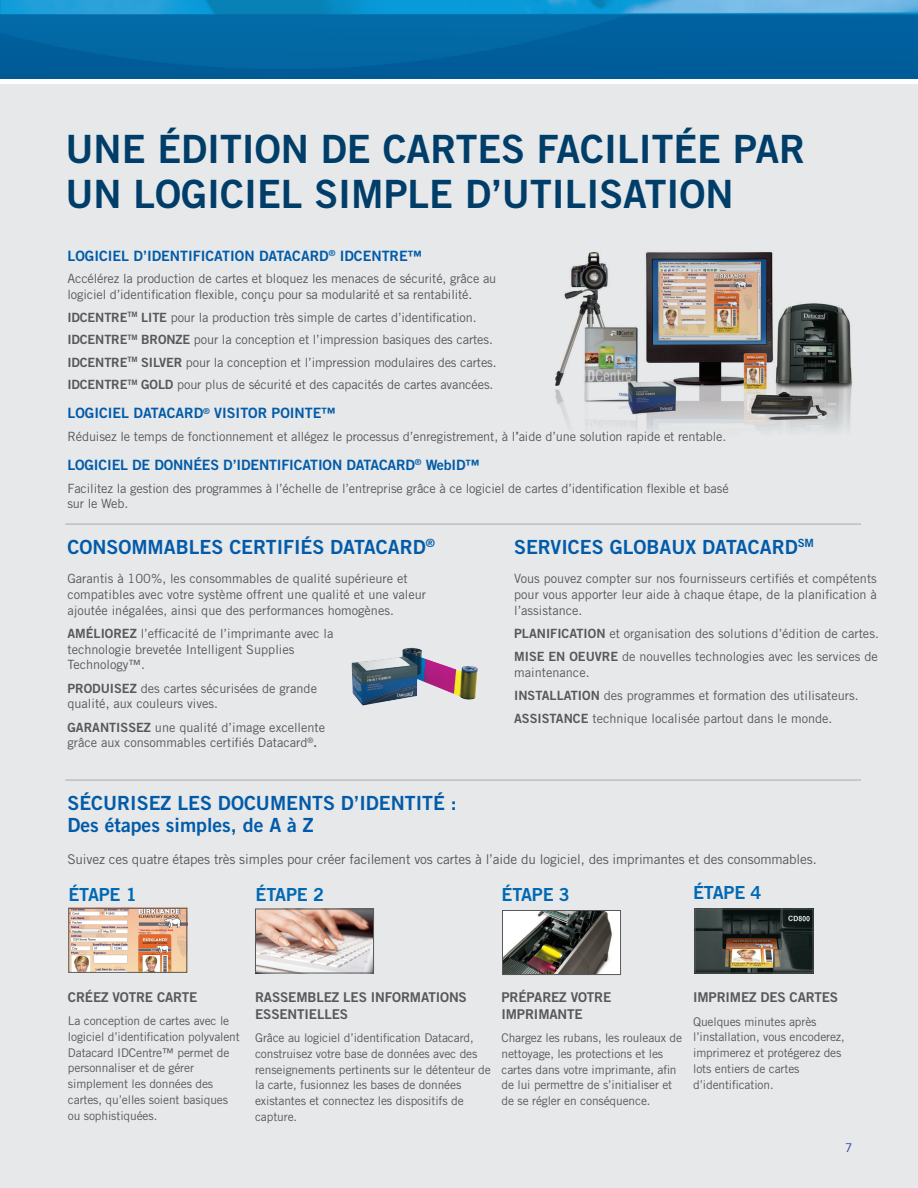
<style>
.page{position:relative;width:918px;height:1188px;background:#fff}
.page>*{position:absolute;margin:0;border:0;box-sizing:border-box;transform-origin:0 0}
.t1{font:39px/45px "Trade Gothic LT Std Bd 2";color:#003e69}
.t2{font:19.5px/22.5px "Trade Gothic LT Std Bd 2";color:#015ba9}
.t3{font:18px "Trade Gothic LT Std Bd 2";letter-spacing:-.04em;color:#0168b3}
.t4{font:14.25px "Trade Gothic LT Std Bd 2";color:#015ba9}
.t5{font:13.5px "Trade Gothic LT Std";letter-spacing:-.01em;color:#57585a}
.t6{font:13.5px/16.5px "Trade Gothic LT Std Bd 2";letter-spacing:-.01em;color:#57585a}
.t7{font:12.75px/15.8px "Trade Gothic LT Std";color:#57585a}
.t8{font:12.75px "Trade Gothic LT Std Bd 2";letter-spacing:-.01em;color:#57585a}
.t9{font:12px/15.8px "Trade Gothic LT Std";letter-spacing:-.01em;color:#57585a}
.t10{font:12px "Trade Gothic LT Std";color:#253f8e}
.t11{font:11.4px "Trade Gothic LT Std Bd 2";color:#015ba9}
.s1{font-family:"Trade Gothic LT Std Bd 2"}
.s2{font-family:"Trade Gothic LT Std Bd 2";font-size:12px}
</style>
<div class="page">
<div style="left:1px;top:84px;width:917px;height:1104px;background:#e6e8ea"></div>
<img style="left:70px;top:910px;width:115px;height:61px">
<div style="left:68px;top:908px;width:119px;height:65px;border:1px solid #57585a"></div>
<img style="left:257px;top:911px;width:115px;height:60px">
<div style="left:255px;top:909px;width:119px;height:64px;border:1px solid #57585a"></div>
<img style="left:504px;top:912px;width:115px;height:61px">
<div style="left:502px;top:910px;width:119px;height:65px;border:1px solid #57585a"></div>
<img style="left:697px;top:911px;width:114px;height:60px">
<div style="left:695px;top:909px;width:118px;height:64px;border:1px solid #57585a"></div>
<img style="left:555px;top:252px;width:297px;height:179px">
<hr style="left:65px;top:524px;width:796px;height:1px;background:#a8a9ad">
<hr style="left:65px;top:780px;width:796px;height:1px;background:#a8a9ad">
<img style="left:0;top:0;width:918px;height:79px">
<img style="left:351px;top:647px;width:127px;height:59px">
<h1 class="t1" style="left:65px;top:126px;width:27px">UNE</h1>
<h1 class="t1" style="left:157px;top:126px;width:322px">ÉDITION DE CARTES</h1>
<h1 class="t1" style="left:65px;top:126px;width:741px;text-indent:472px">FACI LITÉE PAR<br>UN LOGICIEL SI MPLE D’UTI LISATION</h1>
<p class="t4" style="left:67px;top:247px;width:227px">LOGICIEL D’IDENTIFICATION DATACARD</p>
<p class="t4" style="left:329px;top:247px;width:95px"><sup>®</sup> IDCENTRE™</p>
<p class="t7" style="left:67px;top:271px;width:430px">Accélérez la production de cartes et bloquez les menaces de sécurité, grâce au logiciel d’identification flexible, conçu pour sa modularité et sa rentabilité.</p>
<p class="t8" style="left:67px;top:309px;width:13px">IDCENT</p>
<p class="t8" style="left:111px;top:309px;width:38px">RE<sup>TM</sup> LITE</p>
<p class="t7" style="left:171px;top:309px;width:307px">pour la production très simple de cartes d’identification.</p>
<p class="t8" style="left:67px;top:332px;width:13px">IDCENT</p>
<p class="t7" style="left:111px;top:332px;width:383px"><span class="s1">RE</span><sup>TM</sup> <span class="s1">BRONZE</span> pour la conception et l’impression basiques des cartes.</p>
<p class="t8" style="left:67px;top:354px;width:13px">IDCENT</p>
<p class="t7" style="left:111px;top:354px;width:387px"><span class="s1">RE</span><sup>TM</sup> <span class="s1">SI LVER</span> pour la conception et l’impression modulaires des cartes.</p>
<p class="t8" style="left:67px;top:377px;width:13px">IDCENT</p>
<p class="t7" style="left:111px;top:377px;width:384px"><span class="s1">RE</span><sup>TM</sup> <span class="s1">GOLD</span> pour plus de sécurité et des capacités de cartes avancées.</p>
<p class="t4" style="left:67px;top:404px;width:101px">LOGICIEL DATACARD</p>
<p class="t4" style="left:203px;top:404px;width:134px"><sup>®</sup> VISITOR POINTE™</p>
<p class="t7" style="left:67px;top:428px;width:660px">Réduisez le temps de fonctionnement et allégez le processus d’enregistrement, à l’aide d’une solution rapide et rentable.</p>
<p class="t4" style="left:67px;top:456px;width:313px">LOGICIEL DE DONNÉES D’IDENTIFICATION DATACARD</p>
<p class="t4" style="left:415px;top:456px;width:66px"><sup>®</sup> WEBID™</p>
<p class="t7" style="left:67px;top:480px;width:663px">Facilitez la gestion des programmes à l’échelle de l’entreprise grâce à ce logiciel de cartes d’identification flexible et basé sur le Web.</p>
<h2 class="t2" style="left:67px;top:535px;width:67px">CONSOMMA</h2>
<h2 class="t2" style="left:176px;top:535px;width:202px">BLES CERTIFIÉS DATACARD</h2>
<p class="t11" style="left:426px;top:536px;width:11px">®</p>
<p class="t7" style="left:67px;top:571px;width:360px">Garantis à 100%, les consommables de qualité supérieure et compatibles avec votre système offrent une qualité et une valeur ajoutée inégalées, ainsi que des performances homogènes.</p>
<p class="t8" style="left:67px;top:625px;width:10px">AMÉL</p>
<p class="t7" style="left:67px;top:625px;width:267px;text-indent:33px"><span class="s1">IOREZ</span> l’efficacité de l’imprimante avec la technologie brevetée I ntelligent Supplies<br>Technology™.</p>
<p class="t8" style="left:67px;top:680px;width:17px">PRODU</p>
<p class="t7" style="left:67px;top:680px;width:251px;text-indent:43px"><span class="s1">ISEZ</span> des cartes sécurisées de grande qualité, aux couleurs vives.</p>
<p class="t8" style="left:67px;top:719px;width:18px">GARA</p>
<p class="t7" style="left:67px;top:719px;width:259px;text-indent:33px"><span class="s1">NTISSEZ</span> une qualité d’image excellente grâce aux consommables certifiés Datacard<sup>®</sup><span class="s2">.</span></p>
<h2 class="t2" style="left:514px;top:535px;width:235px">SERVICES GLOBAUX DATACARD</h2>
<p class="t11" style="left:798px;top:536px;width:16px">SM</p>
<p class="t7" style="left:514px;top:571px;width:364px;text-align:justify">Vous pouvez compter sur nos fournisseurs certifiés et compétents pour vous apporter leur aide à chaque étape, de la planification à l’assistance.</p>
<p class="t7" style="left:514px;top:622px;width:366px;line-height:23.2px"><span class="s1">PLANIFICATION</span> et organisation des solutions d’édition de cartes.<br><span class="s1">M ISE EN OEUVRE</span> de nouvelles technologies avec les services de</p>
<p class="t7" style="left:514px;top:664px;width:77px">maintenance.</p>
<p class="t8" style="left:514px;top:688px;width:36px">INSTALLA</p>
<p class="t7" style="left:514px;top:684px;width:346px;line-height:23.2px;text-indent:57px"><span class="s1">TION</span> des programmes et formation des utilisateurs.<br><span class="s1">ASSISTANCE</span> technique localisée partout dans le monde.</p>
<h2 class="t2" style="left:67px;top:791px;width:391px;text-indent:219px">ENTS D’IDENTITÉ :<br>DES ÉTAPES SIMPLES, DE A À Z</h2>
<p class="t5" style="left:67px;top:851px;width:751px">Suivez ces quatre étapes très simples pour créer facilement vos cartes à l’aide du logiciel, des imprimantes et des consommables.</p>
<h2 class="t2" style="left:67px;top:791px;width:26px">SÉCUR</h2>
<h2 class="t2" style="left:130px;top:791px;width:102px">ISEZ LES DOCUM</h2>
<h3 class="t3" style="left:68px;top:883px;width:70px">ÉTAPE 1</h3>
<h3 class="t3" style="left:256px;top:884px;width:70px">ÉTAPE 2</h3>
<h3 class="t3" style="left:502px;top:883px;width:70px">ÉTAPE 3</h3>
<h3 class="t3" style="left:693px;top:882px;width:70px">ÉTAPE 4</h3>
<p class="t6" style="left:68px;top:989px;width:10px">CRÉ</p>
<p class="t6" style="left:93px;top:989px;width:106px">EZ VOTRE CARTE</p>
<p class="t9" style="left:68px;top:1013px;width:173px">La conception de cartes avec le logiciel d’identification polyvalent<br>Datacard I DCentre™ permet de personnaliser et de gérer simplement les données des cartes, qu’elles soient basiques ou sophistiquées.</p>
<p class="t6" style="left:255px;top:989px;width:140px">RASSEM BLEZ LES INFORMA</p>
<p class="t6" style="left:428px;top:989px;width:40px">TIONS</p>
<p class="t6" style="left:255px;top:1006px;width:95px">ESSENTIELLES</p>
<p class="t9" style="left:255px;top:1030px;width:237px">Grâce au logiciel d’identification Datacard, construisez votre base de données avec des renseignements pertinents sur le détenteur de la carte, fusionnez les bases de données existantes et connectez les dispositifs de capture.</p>
<p class="t6" style="left:502px;top:989px;width:111px">PRÉPAREZ VOTRE<br>IMPRIMANTE</p>
<p class="t9" style="left:502px;top:1030px;width:182px">Chargez les rubans, les rouleaux de nettoyage, les protections et les cartes dans votre imprimante, afin de lui permettre de s’initialiser et de se régler en conséquence.</p>
<p class="t6" style="left:693px;top:989px;width:147px">IM PRIM EZ DES CARTES</p>
<p class="t9" style="left:693px;top:1013px;width:153px">Quelques minutes après l’installation, vous encoderez, imprimerez et protégerez des lots entiers de cartes d’identification.</p>
<p class="t10" style="left:845px;top:1141px;width:9px">7</p>
</div>
